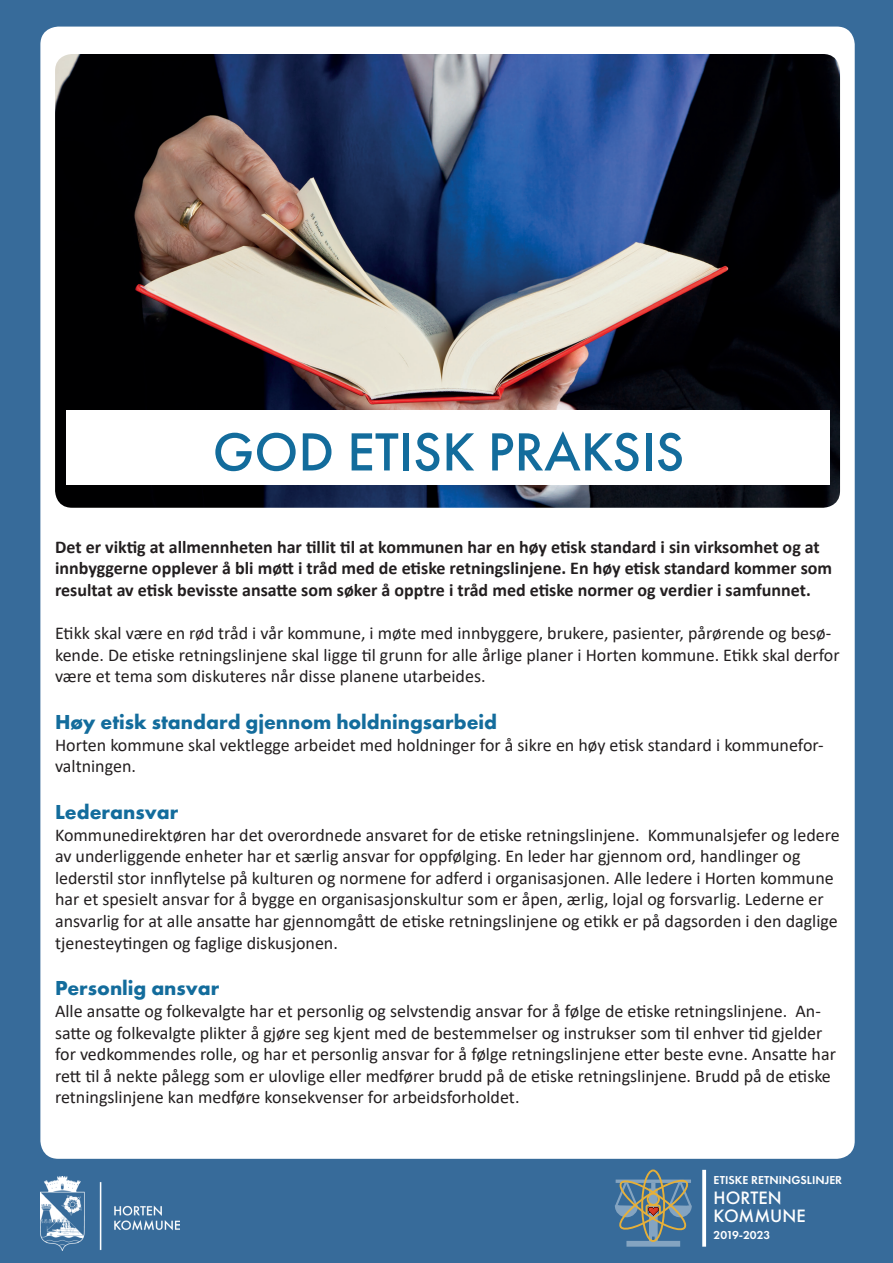
<style>
.page{position:relative;width:893px;height:1263px;background:#376b9a}
.page>*{position:absolute;margin:0;border:0;box-sizing:border-box;transform-origin:0 0}
.t1{font:500 55.65px "Futura PT";color:#136c9c}
.t2{font:700 21px "Futura PT";color:#136c9c}
.t3{font:500 18.6px/17.2px "Futura PT";color:#fff}
.t4{font:18px/21.6px "Calibri";color:#231f20}
.t5{font:700 18px/21.6px "Calibri";color:#231f20}
.t6{font:600 12px "Futura PT";color:#fff}
</style>
<div class="page">
<div style="left:40px;top:27px;width:815px;height:1132px;background:#fff;border-radius:18px"></div>
<hr style="left:651px;top:1183px;width:4px;height:53px;background:#84a4c1">
<hr style="left:655px;top:1188px;width:3px;height:54px;background:#fff">
<hr style="left:649px;top:1188px;width:3px;height:54px;background:#fff">
<div style="left:626px;top:1241px;width:54px;height:6px;background:#84a4c1"></div>
<div style="left:641px;top:1169px;width:24px;height:73px;border:2px solid #e6b039;border-radius:50%"></div>
<svg style="left:615px;top:1177px;width:77px;height:57px"></svg>
<svg style="left:702px;top:1170px;width:4px;height:77px"></svg>
<img style="left:40px;top:1176px;width:140px;height:75px">
<img style="left:55px;top:54px;width:785px;height:454px">
<div style="left:66px;top:411px;width:763px;height:74px;background:#fff"></div>
<h1 class="t1" style="left:213px;top:418px;width:473px">GOD ETISK PRAKSIS</h1>
<p class="t5" style="left:55px;top:535px;width:779px">Det er viktig at allmennheten har tillit til at kommunen har en høy etisk standard i sin virksomhet og at innbyggerne opplever å bli møtt i tråd med de etiske retningslinjene. En høy etisk standard kommer som resultat av etisk bevisste ansatte som søker å opptre i tråd med etiske normer og verdier i samfunnet.</p>
<p class="t4" style="left:55px;top:622px;width:786px">Etikk skal være en rød tråd i vår kommune, i møte med innbyggere, brukere, pasienter, pårørende og besø&shy;kende. De etiske retningslinjene skal ligge til grunn for alle årlige planer i Horten kommune. Etikk skal derfor være et tema som diskuteres når disse planene utarbeides.</p>
<p class="t2" style="left:55px;top:708px;width:444px">Høy etisk standard gjennom holdningsarbeid</p>
<p class="t4" style="left:55px;top:733px;width:770px">Horten kommune skal vektlegge arbeidet med holdninger for å sikre en høy etisk standard i kommunefor&shy;valtningen.</p>
<p class="t2" style="left:55px;top:798px;width:125px">Lederansvar</p>
<p class="t4" style="left:55px;top:823px;width:786px">Kommunedirektøren har det overordnede ansvaret for de etiske retningslinjene. Kommunalsjefer og ledere av underliggende enheter har et særlig ansvar for oppfølging. En leder har gjennom ord, handlinger og lederstil stor innflytelse på kulturen og normene for adferd i organisasjonen. Alle ledere i Horten kommune har et spesielt ansvar for å bygge en organisasjonskultur som er åpen, ærlig, lojal og forsvarlig. Lederne er ansvarlig for at alle ansatte har gjennomgått de etiske retningslinjene og etikk er på dagsorden i den daglige tjenesteytingen og faglige diskusjonen.</p>
<p class="t2" style="left:55px;top:975px;width:166px">Personlig ansvar</p>
<p class="t4" style="left:55px;top:1000px;width:782px">Alle ansatte og folkevalgte har et personlig og selvstendig ansvar for å følge de etiske retningslinjene. An&shy;satte og folkevalgte plikter å gjøre seg kjent med de bestemmelser og instrukser som til enhver tid gjelder for vedkommendes rolle, og har et personlig ansvar for å følge retningslinjene etter beste evne. Ansatte har rett til å nekte pålegg som er ulovlige eller medfører brudd på de etiske retningslinjene. Brudd på de etiske retningslinjene kan medføre konsekvenser for arbeidsforholdet.</p>
<p class="t6" style="left:714px;top:1173px;width:130px">ETISKE RETNINGSLINJER</p>
<p class="t3" style="left:714px;top:1189px;width:94px">HORTEN<br>KOMMUNE</p>
<p class="t6" style="left:714px;top:1227px;width:58px">2019-2023</p>
</div>
